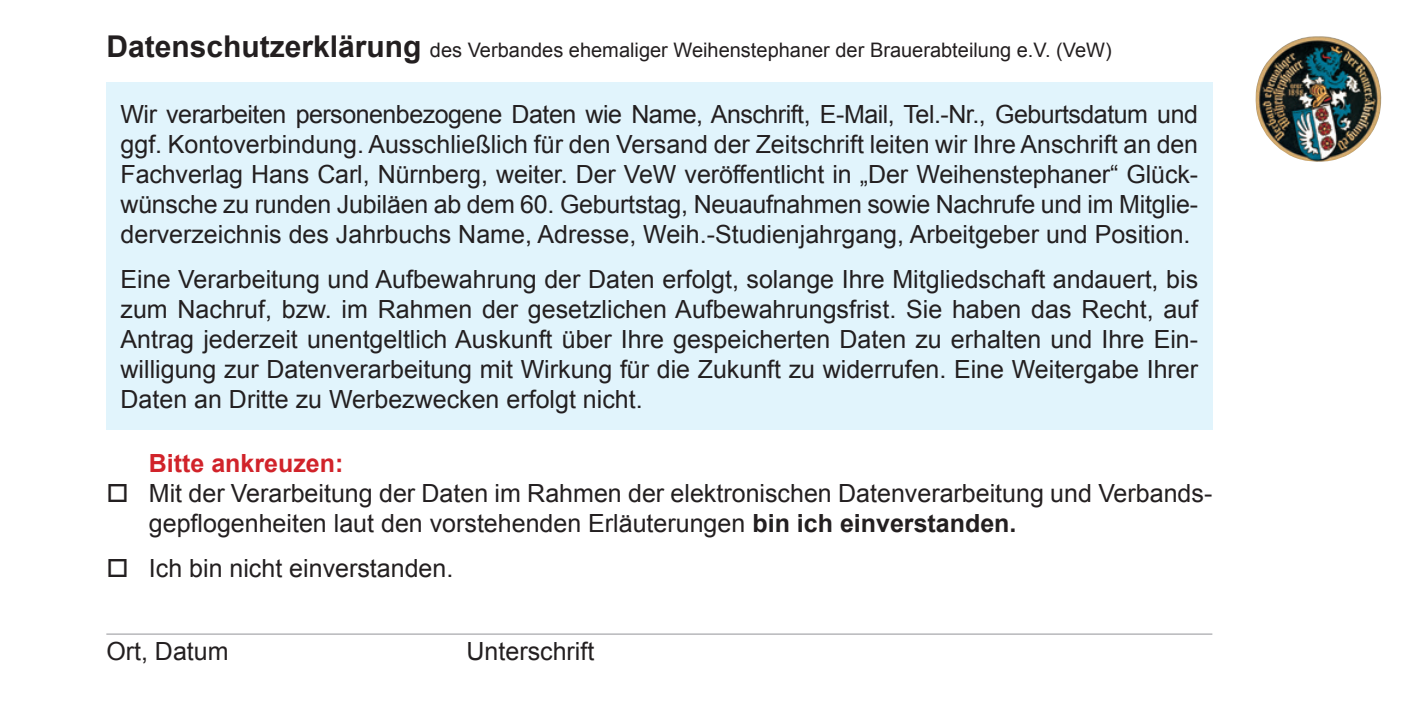
<style>
.page{position:relative;width:1418px;height:709px;background:#fff}
.page>*{position:absolute;margin:0;border:0;box-sizing:border-box;transform-origin:0 0}
.t1{font:25px/30px "Arial";color:#231f20;text-align:justify}
.t2{font:700 25px "Arial";color:#d1232a}
.t3{font:20px "Arial";color:#231f20}
.s1{font-weight:700;font-size:30px}
.s2{font-weight:700}
</style>
<div class="page">
<div style="left:106px;top:82px;width:1106px;height:348px;background:#e1f4fc"></div>
<img style="left:1255px;top:36px;width:127px;height:126px">
<hr style="left:106px;top:633px;width:1106px;height:1px;background:#a8a9ad">
<p class="t3" style="left:106px;top:37px;width:1006px"><span class="s1">Datenschutzerklärung</span> des Verbandes ehemaliger Weihenstephaner der Brauerabteilung e.V. (VeW)</p>
<p class="t1" style="left:120px;top:99px;width:1079px">Wir verarbeiten personenbezogene Daten wie Name, Anschrift, E-Mail, Tel.-Nr., Geburtsdatum und ggf. Kontoverbindung. Ausschließlich für den Versand der Zeitschrift leiten wir Ihre Anschrift an den Fachverlag Hans Carl, Nürnberg, weiter. Der VeW veröffentlicht in „Der Weihenstephaner“ Glück&shy;wünsche zu runden Jubiläen ab dem 60. Geburtstag, Neuaufnahmen sowie Nachrufe und im Mitglie&shy;derverzeichnis des Jahrbuchs Name, Adresse, Weih.-Studienjahrgang, Arbeitgeber und Position.</p>
<p class="t1" style="left:120px;top:264px;width:1079px">Eine Verarbeitung und Aufbewahrung der Daten erfolgt, solange Ihre Mitgliedschaft andauert, bis zum Nachruf, bzw. im Rahmen der gesetzlichen Aufbewahrungsfrist. Sie haben das Recht, auf Antrag jederzeit unentgeltlich Auskunft über Ihre gespeicherten Daten zu erhalten und Ihre Ein&shy;willigung zur Datenverarbeitung mit Wirkung für die Zukunft zu widerrufen. Eine Weitergabe Ihrer Daten an Dritte zu Werbezwecken erfolgt nicht.</p>
<p class="t2" style="left:149px;top:446px;width:196px">Bitte ankreuzen:</p>
<p class="t1" style="left:149px;top:478px;width:1063px;text-indent:-43px">□ Mit der Verarbeitung der Daten im Rahmen der elektronischen Datenverarbeitung und Verbands&shy;gepflogenheiten laut den vorstehenden Erläuterungen <span class="s2">bin ich einverstanden.</span></p>
<p class="t1" style="left:106px;top:553px;width:348px">□ Ich bin nicht einverstanden.</p>
<p class="t1" style="left:106px;top:636px;width:124px">Ort, Datum</p>
<p class="t1" style="left:466px;top:636px;width:129px">Unterschrift</p>
</div>
